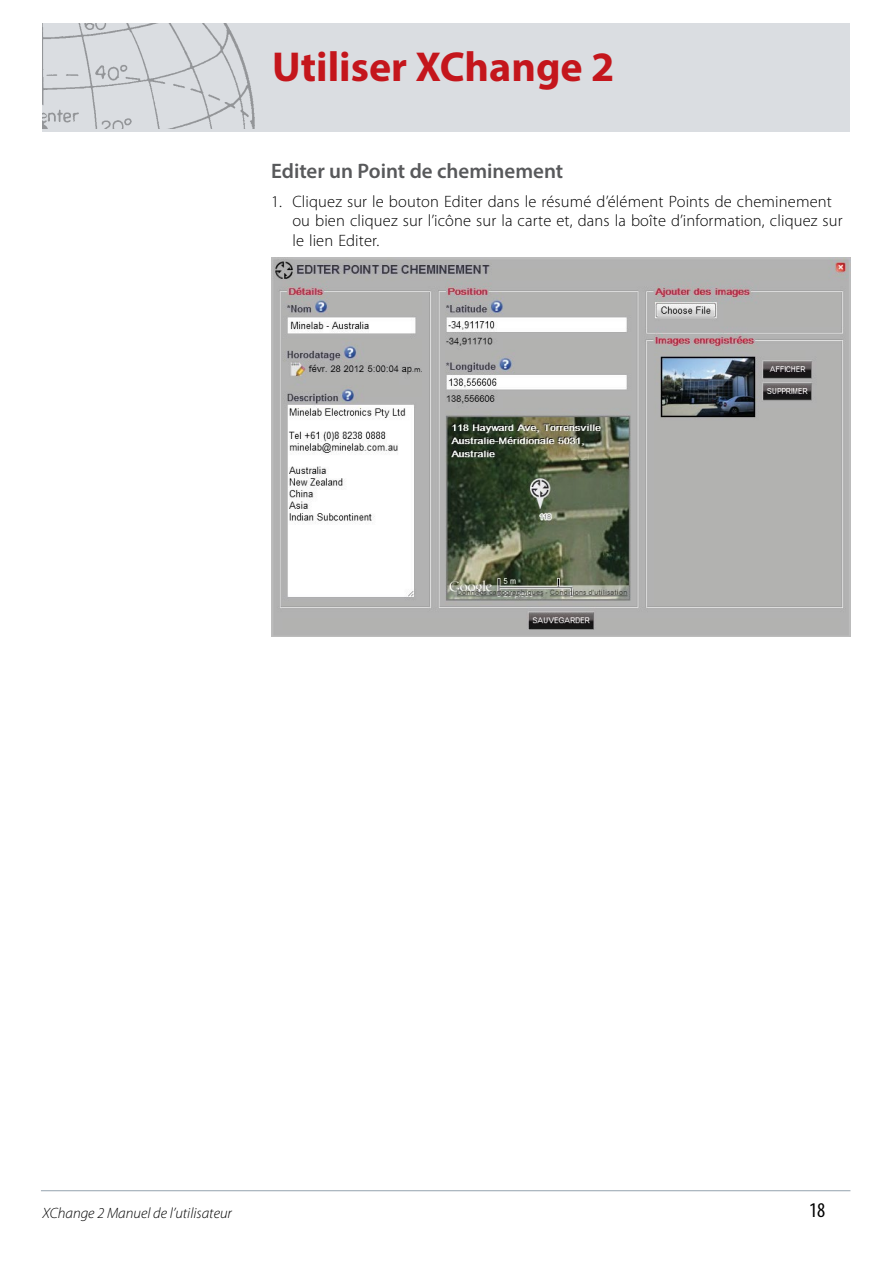
<style>
.page{position:relative;width:893px;height:1263px;background:#fff}
.page>*{position:absolute;margin:0;border:0;box-sizing:border-box;transform-origin:0 0}
.t1{font:700 42px "Myriad Pro";color:#c4161c}
.t2{font:600 21px "Myriad Pro";color:#58595b}
.t3{font:condensed 21px "Myriad Pro";color:#000}
.t4{font:300 16.5px/19.8px "Myriad Pro";letter-spacing:.01em;color:#000}
.t5{font:italic 300 15px "Myriad Pro";color:#000}
</style>
<div class="page">
<div style="left:43px;top:23px;width:807px;height:109px;background:#dadde1"></div>
<img style="left:43px;top:23px;width:211px;height:106px">
<hr style="left:41px;top:1190px;width:809px;height:1px;background:#a0adb7">
<img style="left:271px;top:258px;width:579px;height:378px">
<h1 class="t1" style="left:272px;top:39px;width:344px">Utiliser XChange 2</h1>
<p class="t2" style="left:271px;top:158px;width:294px">Editer un Point de cheminement</p>
<p class="t4" style="left:292px;top:191px;width:552px;text-indent:-21px">1. Cliquez sur le bouton Editer dans le résumé d’élément Points de cheminement ou bien cliquez sur l’icône sur la carte et, dans la boîte d’information, cliquez sur le lien Editer.</p>
<p class="t5" style="left:43px;top:1205px;width:191px">XChange 2 Manuel de l’utilisateur</p>
<p class="t3" style="left:809px;top:1197px;width:18px">18</p>
</div>
